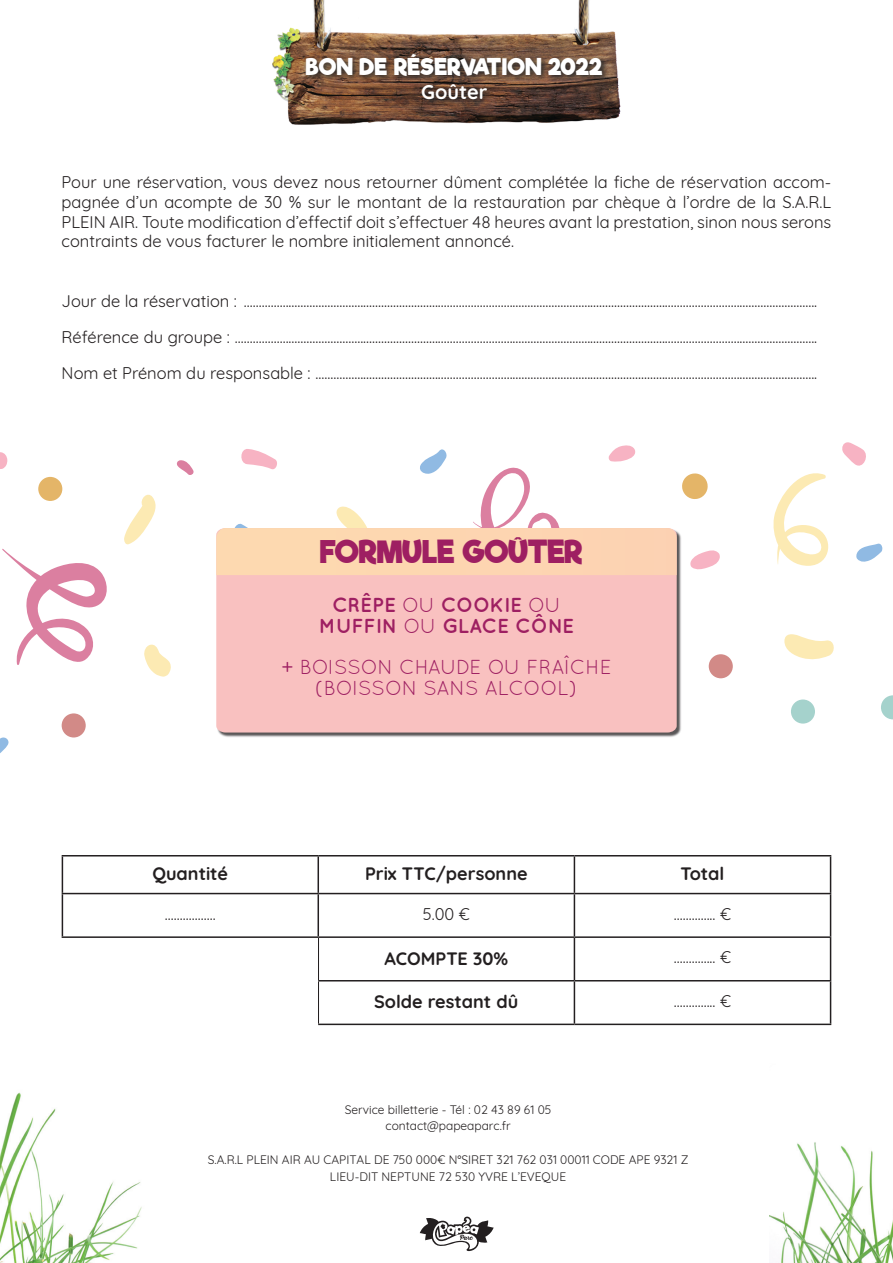
<style>
.page{position:relative;width:893px;height:1263px;background:#fff}
.page>*{position:absolute;margin:0;border:0;box-sizing:border-box;transform-origin:0 0}
.t1{font:700 30px "Riffic Free";color:#9e1f62}
.t2{font:700 21.9px "Riffic Free";letter-spacing:.02em;color:#fff}
.t3{font:20.25px/20.7px "Quicksand";letter-spacing:-.005em;color:#9e1f62;text-align:center}
.t4{font:700 20.25px/20.7px "Quicksand";color:#9e1f62;text-align:center}
.t5{font:700 19.8px "Quicksand";color:#fff}
.t6{font:700 18px "Quicksand";color:#231f20}
.t7{font:16.5px/19.8px "Quicksand";color:#231f20;text-align:justify}
.t8{font:12px/16.8px "Quicksand";color:#231f20;text-align:center}
.s1{font-weight:400}
</style>
<div class="page">
<svg style="left:2px;top:548px;width:105px;height:117px"></svg>
<svg style="left:773px;top:473px;width:56px;height:93px"></svg>
<svg style="left:144px;top:644px;width:27px;height:33px"></svg>
<svg style="left:124px;top:494px;width:32px;height:51px"></svg>
<svg style="left:784px;top:634px;width:50px;height:26px"></svg>
<svg style="left:856px;top:543px;width:27px;height:19px"></svg>
<svg style="left:842px;top:442px;width:24px;height:24px"></svg>
<svg style="left:0;top:452px;width:7px;height:17px"></svg>
<svg style="left:0;top:737px;width:9px;height:16px"></svg>
<svg style="left:176px;top:460px;width:18px;height:15px"></svg>
<div style="left:38px;top:477px;width:24px;height:24px;background:#e4b568;border-radius:50%"></div>
<svg style="left:881px;top:695px;width:12px;height:24px"></svg>
<div style="left:791px;top:699px;width:24px;height:25px;background:#a5d2cc;border-radius:50%"></div>
<div style="left:62px;top:713px;width:24px;height:24px;background:#d28a87;border-radius:50%"></div>
<div style="left:709px;top:654px;width:24px;height:24px;background:#d28a87;border-radius:50%"></div>
<hr style="left:62px;top:855px;width:256px;height:1px;background:#231f20">
<hr style="left:62px;top:856px;width:1px;height:37px;background:#231f20">
<hr style="left:318px;top:855px;width:256px;height:1px;background:#231f20">
<hr style="left:318px;top:856px;width:1px;height:37px;background:#231f20">
<hr style="left:574px;top:855px;width:257px;height:1px;background:#231f20">
<hr style="left:574px;top:856px;width:1px;height:37px;background:#231f20">
<hr style="left:830px;top:856px;width:1px;height:37px;background:#231f20">
<hr style="left:62px;top:893px;width:256px;height:1px;background:#231f20">
<hr style="left:62px;top:894px;width:1px;height:42px;background:#231f20">
<hr style="left:318px;top:893px;width:256px;height:1px;background:#231f20">
<hr style="left:318px;top:894px;width:1px;height:42px;background:#231f20">
<hr style="left:574px;top:893px;width:257px;height:1px;background:#231f20">
<hr style="left:574px;top:894px;width:1px;height:42px;background:#231f20">
<hr style="left:830px;top:894px;width:1px;height:42px;background:#231f20">
<hr style="left:62px;top:936px;width:256px;height:2px;background:#231f20">
<hr style="left:318px;top:936px;width:256px;height:2px;background:#231f20">
<hr style="left:318px;top:938px;width:1px;height:42px;background:#231f20">
<hr style="left:574px;top:936px;width:257px;height:2px;background:#231f20">
<hr style="left:574px;top:938px;width:1px;height:42px;background:#231f20">
<hr style="left:830px;top:938px;width:1px;height:42px;background:#231f20">
<hr style="left:62px;top:980px;width:256px;height:1px;background:#231f20">
<hr style="left:318px;top:980px;width:256px;height:1px;background:#231f20">
<hr style="left:318px;top:981px;width:1px;height:42px;background:#231f20">
<hr style="left:574px;top:980px;width:257px;height:1px;background:#231f20">
<hr style="left:574px;top:981px;width:1px;height:42px;background:#231f20">
<hr style="left:830px;top:981px;width:1px;height:42px;background:#231f20">
<hr style="left:62px;top:1023px;width:256px;height:2px;background:#231f20">
<hr style="left:318px;top:1023px;width:256px;height:2px;background:#231f20">
<hr style="left:574px;top:1023px;width:257px;height:2px;background:#231f20">
<div style="left:61px;top:938px;width:256px;height:89px;background:#fff"></div>
<div style="left:217px;top:529px;width:465px;height:208px;background:#231f20;opacity:.75"></div>
<div style="left:216px;top:647px;width:461px;height:85px;background:#f9c1c0"></div>
<svg style="left:216px;top:445px;width:504px;height:202px"></svg>
<img style="left:272px;top:0;width:349px;height:125px">
<svg style="left:302px;top:51px;width:308px;height:55px;background:#614636"></svg>
<img style="left:0;top:1092px;width:142px;height:171px">
<img style="left:770px;top:1142px;width:123px;height:121px">
<svg style="left:420px;top:1216px;width:74px;height:35px"></svg>
<h2 class="t2" style="left:306px;top:54px;width:298px">BON DE RÉSERVATION 2022</h2>
<p class="t5" style="left:421px;top:77px;width:68px">Goûter</p>
<p class="t7" style="left:62px;top:171px;width:771px">Pour une réservation, vous devez nous retourner dûment complétée la fiche de réservation accom&shy;pagnée d’un acompte de 30 % sur le montant de la restauration par chèque à l’ordre de la S.A.R.L PLEIN AIR. Toute modification d’effectif doit s’effectuer 48 heures avant la prestation, sinon nous serons contraints de vous facturer le nombre initialement annoncé.</p>
<p class="t7" style="left:62px;top:282px;width:757px;line-height:36px">Jour de la réservation : ................................................................................................................................................................................................<br>Référence du groupe : ...................................................................................................................................................................................................<br>Nom et Prénom du responsable : ........................................................................................................................................................................</p>
<h1 class="t1" style="left:320px;top:534px;width:264px">FORMULE GOÛTER</h1>
<p class="t4" style="left:319px;top:594px;width:257px">CRÊPE <span class="s1">OU</span> COOKIE <span class="s1">OU<br></span>MUFFIN <span class="s1">OU</span> GLACE CÔNE</p>
<p class="t3" style="left:281px;top:657px;width:332px">+ BOISSON CHAUDE OU FRAÎCHE (BOISSON SANS ALCOOL)</p>
<p class="t6" style="left:152px;top:859px;width:77px">Quantité</p>
<p class="t6" style="left:365px;top:859px;width:164px">Prix TTC/personne</p>
<p class="t6" style="left:681px;top:859px;width:45px">Total</p>
<p class="t7" style="left:165px;top:902px;width:52px">.................</p>
<p class="t7" style="left:423px;top:902px;width:49px">5.00 €</p>
<p class="t7" style="left:674px;top:902px;width:59px">.............. €</p>
<p class="t6" style="left:384px;top:944px;width:125px">ACOMPTE 30%</p>
<p class="t7" style="left:674px;top:946px;width:59px">.............. €</p>
<p class="t6" style="left:374px;top:988px;width:146px">Solde restant dû</p>
<p class="t7" style="left:674px;top:989px;width:59px">.............. €</p>
<p class="t8" style="left:345px;top:1100px;width:208px">Service billetterie - Tél : 02 43 89 61 05 contact@papeaparc.fr</p>
<p class="t8" style="left:208px;top:1150px;width:482px">S.A.R.L PLEIN AIR AU CAPITAL DE 750 000€ N°SIRET 321 762 031 00011 CODE APE 9321 Z<br>LIEU-DIT NEPTUNE 72 530 YVRE L’EVEQUE</p>
</div>
